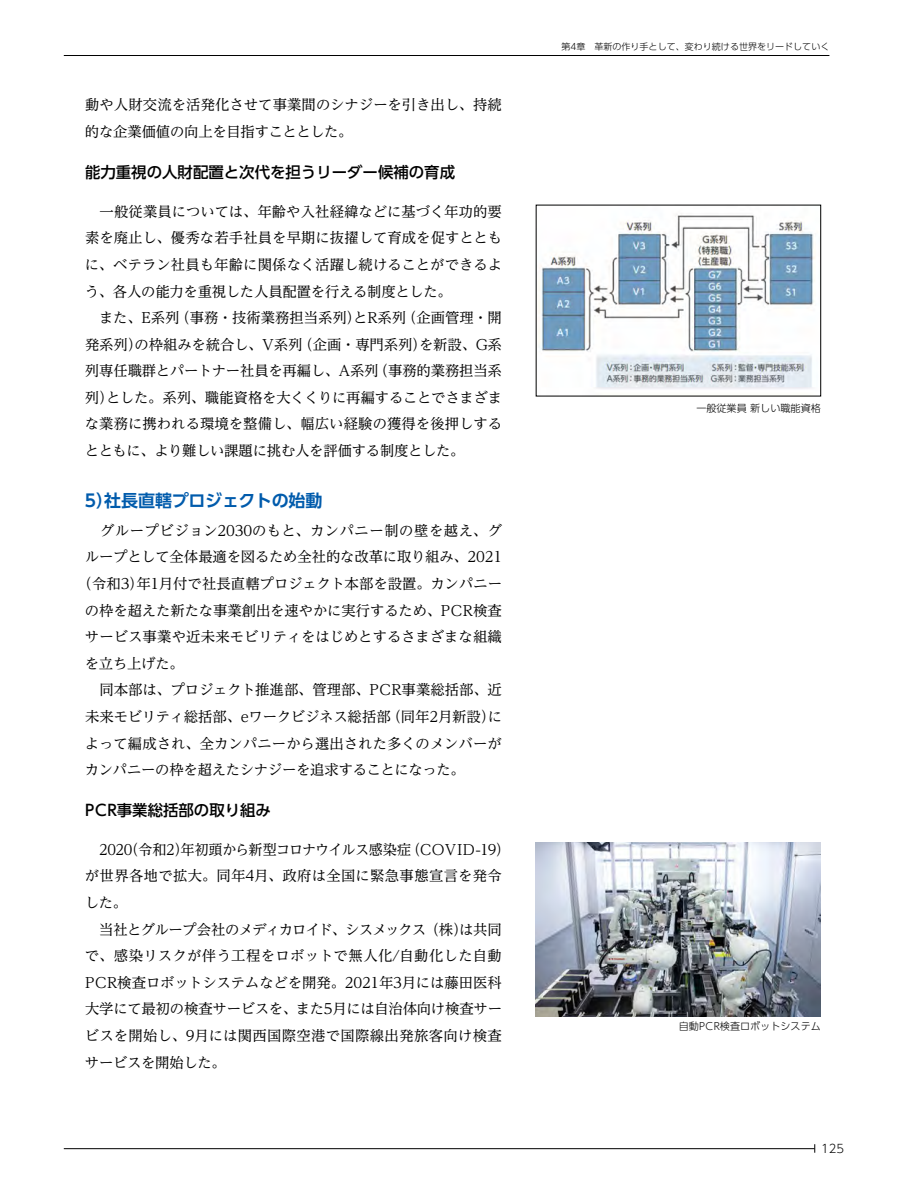
<style>
.page{position:relative;width:906px;height:1191px;background:#fff}
.page>*{position:absolute;margin:0;border:0;box-sizing:border-box;transform-origin:0 0}
.t1{font:700 16.95px "UD Shin Go Pro De";letter-spacing:-.01em;color:#005bac}
.t2{font:500 15.45px "UD Shin Go Pro";color:#000}
.t3{font:14.4px/26.5px "UD Reimin Pr 6 N";letter-spacing:-.005em;color:#000}
.t4{font:14.4px "UD Reimin Pr 6 N";letter-spacing:.035em;color:#000}
.t5{font:300 11.7px "UD Shin Go Pro";color:#000}
.t6{font:300 10.05px "UD Shin Go Pro";color:#000}
.t7{font:300 9px "UD Shin Go Pro";color:#000}
</style>
<div class="page">
<hr style="left:64px;top:55px;width:765px;height:1px;background:#000">
<hr style="left:64px;top:1148px;width:750px;height:1px;background:#000">
<img style="left:538px;top:214px;width:277px;height:175px">
<img style="left:536px;top:842px;width:285px;height:174px">
<p class="t3" style="left:85px;top:91px;width:418px">動や人財交流を活発化させて事業間のシナジーを引き出し、持続的な企業価値の向上を目指すこととした。</p>
<p class="t2" style="left:85px;top:159px;width:371px">能力重視の人財配置と次代を担うリーダー候補の育成</p>
<p class="t3" style="left:85px;top:198px;width:419px">　一般従業員については、年齢や入社経緯などに基づく年功的要素を廃止し、優秀な若手社員を早期に抜擢して育成を促すとともに、ベテラン社員も年齢に関係なく活躍し続けることができるよう、各人の能力を重視した人員配置を行える制度とした。<br>　また、E系列（事務・技術業務担当系列）とR系列（企画管理・開発系列）の枠組みを統合し、V系列（企画・専門系列）を新設、G系列専任職群とパートナー社員を再編し、A系列（事務的業務担当系列）とした。系列、職能資格を大くくりに再編することでさまざまな業務に携われる環境を整備し、幅広い経験の獲得を後押しするとともに、より難しい課題に挑む人を評価する制度とした。</p>
<p class="t1" style="left:85px;top:487px;width:239px">5）社長直轄プロジェクトの始動</p>
<p class="t4" style="left:85px;top:518px;width:418px">　グループビジョン2030のもと、カンパニー制の壁を越え、グ</p>
<p class="t3" style="left:85px;top:543px;width:419px">ループとして全体最適を図るため全社的な改革に取り組み、2021</p>
<p class="t3" style="left:78px;top:570px;width:426px">（令和3）年1月付で社長直轄プロジェクト本部を設置。カンパニー</p>
<p class="t3" style="left:85px;top:596px;width:418px">の枠を超えた新たな事業創出を速やかに実行するため、PCR検査</p>
<p class="t3" style="left:85px;top:623px;width:418px">サービス事業や近未来モビリティをはじめとするさまざまな組織</p>
<p class="t3" style="left:85px;top:649px;width:100px">を立ち上げた。</p>
<p class="t3" style="left:85px;top:676px;width:418px">　同本部は、プロジェクト推進部、管理部、PCR事業総括部、近</p>
<p class="t3" style="left:85px;top:703px;width:418px">未来モビリティ総括部、eワークビジネス総括部（同年2月新設）に</p>
<p class="t3" style="left:85px;top:729px;width:418px">よって編成され、全カンパニーから選出された多くのメンバーが</p>
<p class="t3" style="left:85px;top:756px;width:381px">カンパニーの枠を超えたシナジーを追求することになった。</p>
<p class="t2" style="left:85px;top:797px;width:187px">PCR事業総括部の取り組み</p>
<p class="t3" style="left:85px;top:835px;width:427px;text-indent:14px">2020（令和2）年初頭から新型コロナウイルス感染症（COVID-19）が世界各地で拡大。同年4月、政府は全国に緊急事態宣言を発令した。<br>　当社とグループ会社のメディカロイド、シスメックス（株）は共同で、感染リスクが伴う工程をロボットで無人化/自動化した自動<br>PCR検査ロボットシステムなどを開発。2021年3月には藤田医科大学にて最初の検査サービスを、また5月には自治体向け検査サービスを開始し、9月には関西国際空港で国際線出発旅客向け検査サービスを開始した。</p>
<p class="t7" style="left:561px;top:40px;width:269px">第4章　革新の作り手として、変わり続ける世界をリードしていく</p>
<p class="t6" style="left:696px;top:399px;width:126px">一般従業員 新しい職能資格</p>
<p class="t6" style="left:679px;top:1017px;width:144px">自動PCR検査ロボットシステム</p>
<p class="t5" style="left:821px;top:1139px;width:25px">125</p>
</div>
